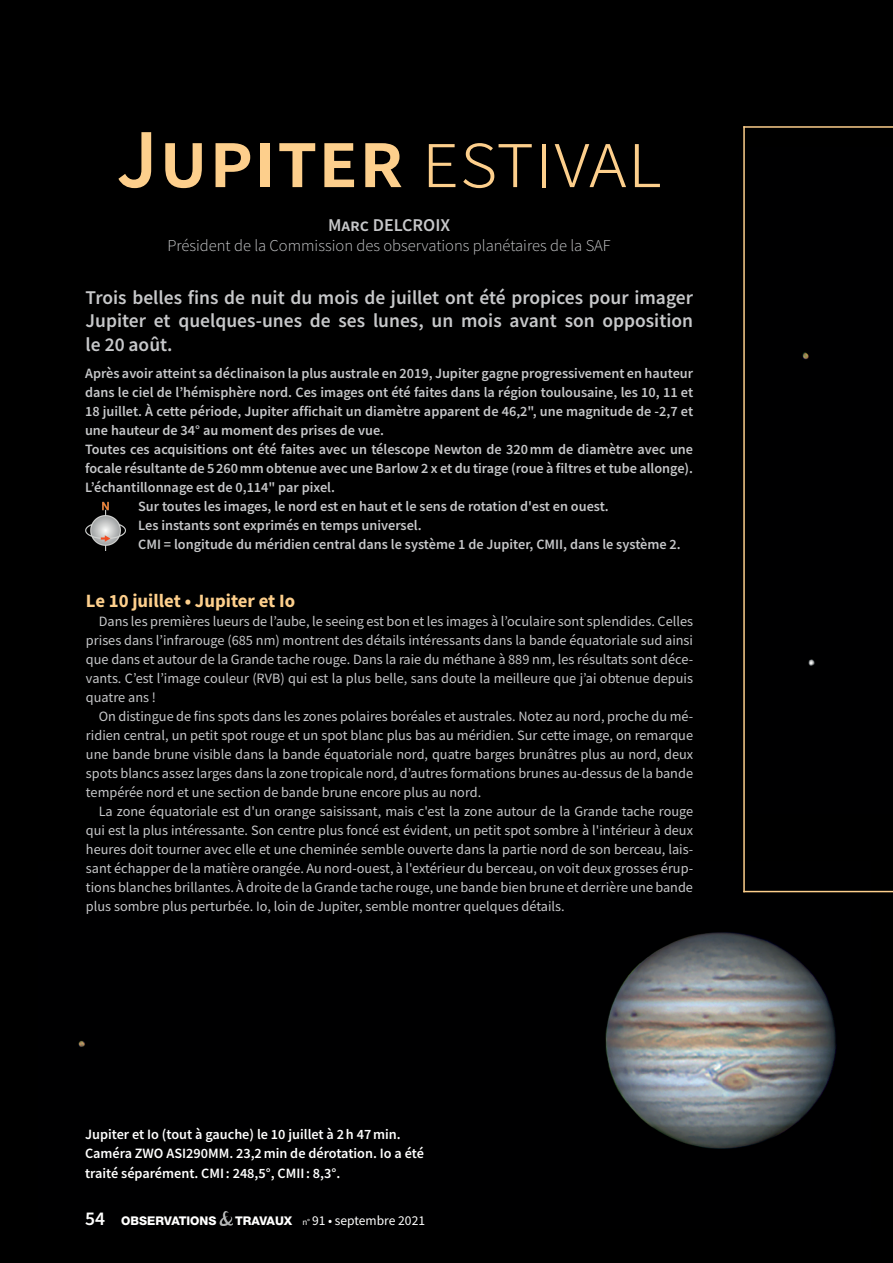
<style>
.page{position:relative;width:893px;height:1263px;background:#000}
.page>*{position:absolute;margin:0;border:0;box-sizing:border-box;transform-origin:0 0}
.t1{font:600 84px "Source Sans Pro";color:#fdcf8c}
.t2{font:600 19.5px/23.4px "Source Sans Pro";color:#c7c8ca;text-align:justify}
.t3{font:700 18.75px "Source Sans Pro";color:#fdcf8c}
.t4{font:600 18px "Source Sans Pro";color:#c7c8ca}
.t5{font:300 16.5px "Source Sans Pro";color:#c7c8ca}
.t6{font:14.25px/19px "Source Sans Pro";color:#c7c8ca;text-align:justify}
.t7{font:600 14.25px "Source Sans Pro";color:#c7c8ca}
.t8{font:600 14.25px/19.5px "Source Sans Pro";color:#fff}
.t9{font:13.5px "Source Sans Pro";color:#fff}
.t10{font:800 12px "Helvetica Neue LT Std";color:#fff}
.s1{font-weight:300}
.s2{font-family:"Source Sans Pro";font-weight:600;font-size:19.5px}
.s3{font-family:"Helvetica Neue LT Std";font-weight:800;font-size:12px}
.s4{font-size:9px}
</style>
<div class="page">
<img style="left:78px;top:890px;width:793px;height:336px">
<img style="left:219px;top:1212px;width:14px;height:13px">
<img style="left:85px;top:501px;width:40px;height:50px">
<hr style="left:744px;top:126px;width:149px;height:2px;background:#fdcf8c">
<hr style="left:743px;top:127px;width:2px;height:764px;background:#fdcf8c">
<hr style="left:744px;top:891px;width:149px;height:1px;background:#fdcf8c">
<h1 class="t1" style="left:116px;top:104px;width:547px">Jupiter <span class="s1">estival</span></h1>
<p class="t4" style="left:328px;top:214px;width:124px">Marc DELCROIX</p>
<p class="t5" style="left:167px;top:236px;width:445px">Président de la Commission des observations planétaires de la SAF</p>
<h2 class="t2" style="left:86px;top:286px;width:609px">Trois belles fins de nuit du mois de juillet ont été propices pour imager Jupiter et quelques-unes de ses lunes, un mois avant son opposition le 20 août.</h2>
<p class="t7" style="left:85px;top:364px;width:610px">Après avoir atteint sa déclinaison la plus australe en 2019, Jupiter gagne progressivement en hauteur</p>
<p class="t7" style="left:85px;top:383px;width:610px">dans le ciel de l’hémisphère nord. Ces images ont été faites dans la région toulousaine, les 10, 11 et</p>
<p class="t7" style="left:85px;top:402px;width:610px">18 juillet. À cette période, Jupiter affichait un diamètre apparent de 46,2", une magnitude de -2,7 et</p>
<p class="t7" style="left:85px;top:421px;width:301px">une hauteur de 34° au moment des prises de vue.</p>
<p class="t7" style="left:85px;top:440px;width:610px">Toutes ces acquisitions ont été faites avec un télescope Newton de 320mm de diamètre avec une</p>
<p class="t7" style="left:85px;top:459px;width:610px">focale résultante de 5260mm obtenue avec une Barlow 2 x et du tirage (roue à filtres et tube allonge).</p>
<p class="t7" style="left:85px;top:478px;width:251px">L’échantillonnage est de 0,114" par pixel.</p>
<p class="t7" style="left:138px;top:497px;width:472px">Sur toutes les images, le nord est en haut et le sens de rotation d'est en ouest.</p>
<p class="t7" style="left:138px;top:516px;width:285px">Les instants sont exprimés en temps universel.</p>
<p class="t7" style="left:138px;top:535px;width:544px">CMI = longitude du méridien central dans le système 1 de Jupiter, CMII, dans le système 2.</p>
<h3 class="t3" style="left:86px;top:588px;width:211px">Le 10 juillet • Jupiter et Io</h3>
<p class="t6" style="left:86px;top:611px;width:609px;text-indent:13px">Dans les premières lueurs de l’aube, le seeing est bon et les images à l’oculaire sont splendides. Celles prises dans l’infrarouge (685 nm) montrent des détails intéressants dans la bande équatoriale sud ainsi que dans et autour de la Grande tache rouge. Dans la raie du méthane à 889 nm, les résultats sont déce&shy;vants. C’est l’image couleur (RVB) qui est la plus belle, sans doute la meilleure que j’ai obtenue depuis quatre ans !</p>
<p class="t6" style="left:86px;top:706px;width:609px;text-indent:13px">On distingue de fins spots dans les zones polaires boréales et australes. Notez au nord, proche du mé&shy;ridien central, un petit spot rouge et un spot blanc plus bas au méridien. Sur cette image, on remarque une bande brune visible dans la bande équatoriale nord, quatre barges brunâtres plus au nord, deux spots blancs assez larges dans la zone tropicale nord, d’autres formations brunes au-dessus de la bande tempérée nord et une section de bande brune encore plus au nord.</p>
<p class="t6" style="left:86px;top:802px;width:609px;text-indent:13px">La zone équatoriale est d'un orange saisissant, mais c'est la zone autour de la Grande tache rouge qui est la plus intéressante. Son centre plus foncé est évident, un petit spot sombre à l'intérieur à deux heures doit tourner avec elle et une cheminée semble ouverte dans la partie nord de son berceau, lais&shy;sant échapper de la matière orangée. Au nord-ouest, à l'extérieur du berceau, on voit deux grosses érup&shy;tions blanches brillantes. À droite de la Grande tache rouge, une bande bien brune et derrière une bande plus sombre plus perturbée. Io, loin de Jupiter, semble montrer quelques détails.</p>
<p class="t8" style="left:85px;top:1124px;width:340px">Jupiter et Io (tout à gauche) le 10 juillet à 2h 47min.<br>Caméra ZWO ASI290MM. 23,2min de dérotation. Io a été traité séparément. CMI: 248,5°, CMII: 8,3°.</p>
<p class="t10" style="left:85px;top:1213px;width:133px"><span class="s2">54</span> OBSERVATIONS</p>
<p class="t9" style="left:235px;top:1211px;width:191px"><span class="s3">TRAVAUX</span> <span class="s4">n°</span> 91 • septembre 2021</p>
</div>
